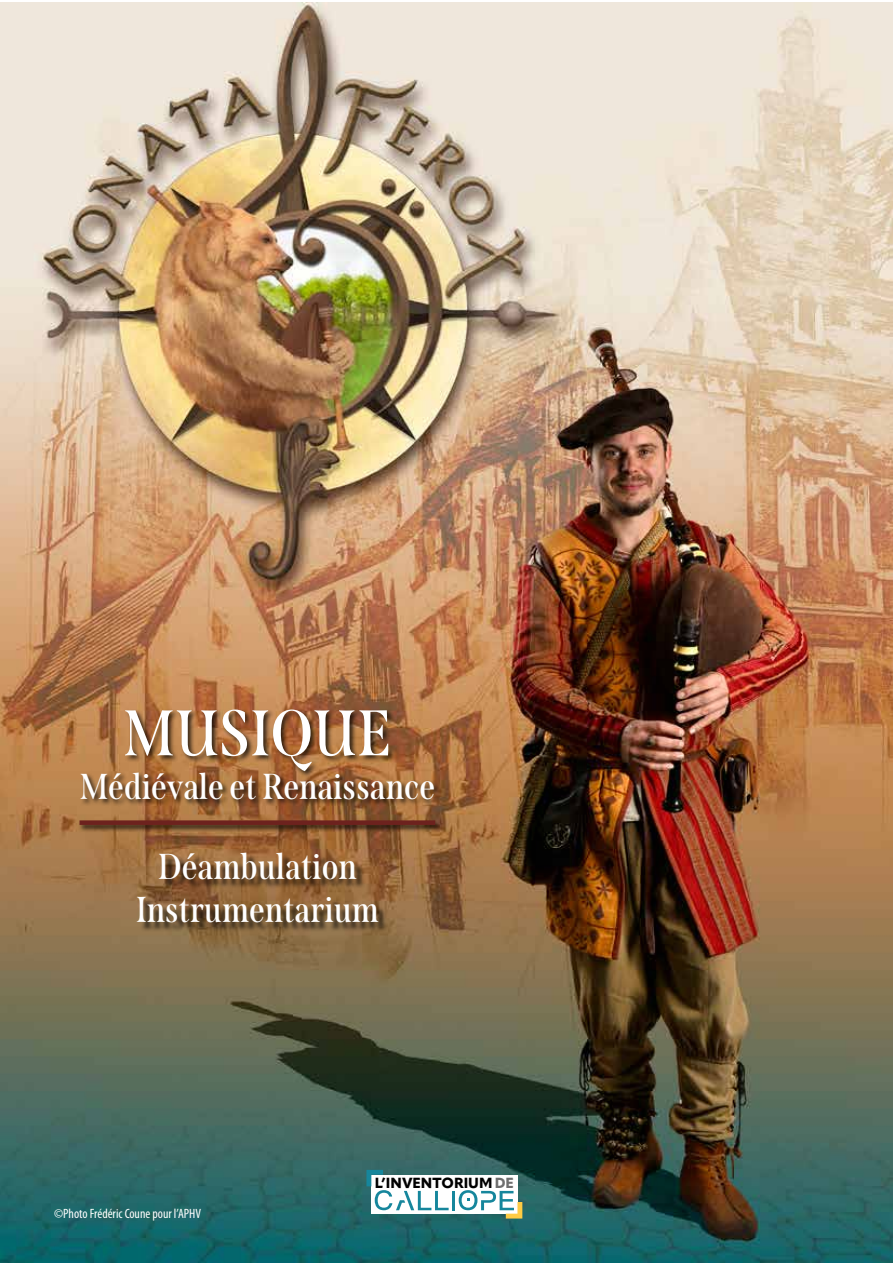
<style>
.page{position:relative;width:893px;height:1263px;background:#fff}
.page>*{position:absolute;margin:0;border:0;box-sizing:border-box;transform-origin:0 0}
.t1{font:600 condensed 64.5px "Span";color:#fff}
.t2{font:600 condensed 36px/43.2px "Span";color:#fff;text-align:center}
.t3{font:800 14.55px "Quasimoda";color:#000}
.t4{font:condensed 13.5px "Myriad Pro";color:#fff}
.s1{color:#6e6e6e}
</style>
<div class="page">
<img style="left:0;top:2px;width:893px;height:1261px">
<div style="left:78px;top:708px;width:365px;height:124px;background:#000;opacity:.75"></div>
<div style="left:80px;top:820px;width:355px;height:5px;background:#6d221e"></div>
<div style="left:139px;top:854px;width:250px;height:79px;background:#000;opacity:.75"></div>
<div style="left:371px;top:1175px;width:146px;height:39px;background:#fff"></div>
<hr style="left:452px;top:1191px;width:3px;height:19px;background:#16869c">
<svg style="left:366px;top:1170px;width:83px;height:40px"></svg>
<svg style="left:459px;top:1190px;width:63px;height:28px"></svg>
<h1 class="t1" style="left:123px;top:695px;width:271px">MUSIQUE</h1>
<p class="t2" style="left:80px;top:765px;width:357px">Médiévale et Renaissance</p>
<p class="t2" style="left:136px;top:845px;width:245px">Déambulation<br>Instrumentarium</p>
<p class="t4" style="left:54px;top:1206px;width:149px">©Photo Frédéric Coune pour l’APHV</p>
<p class="t3" style="left:375px;top:1172px;width:141px">L’INVENTORIUM <span class="s1">DE</span></p>
</div>
